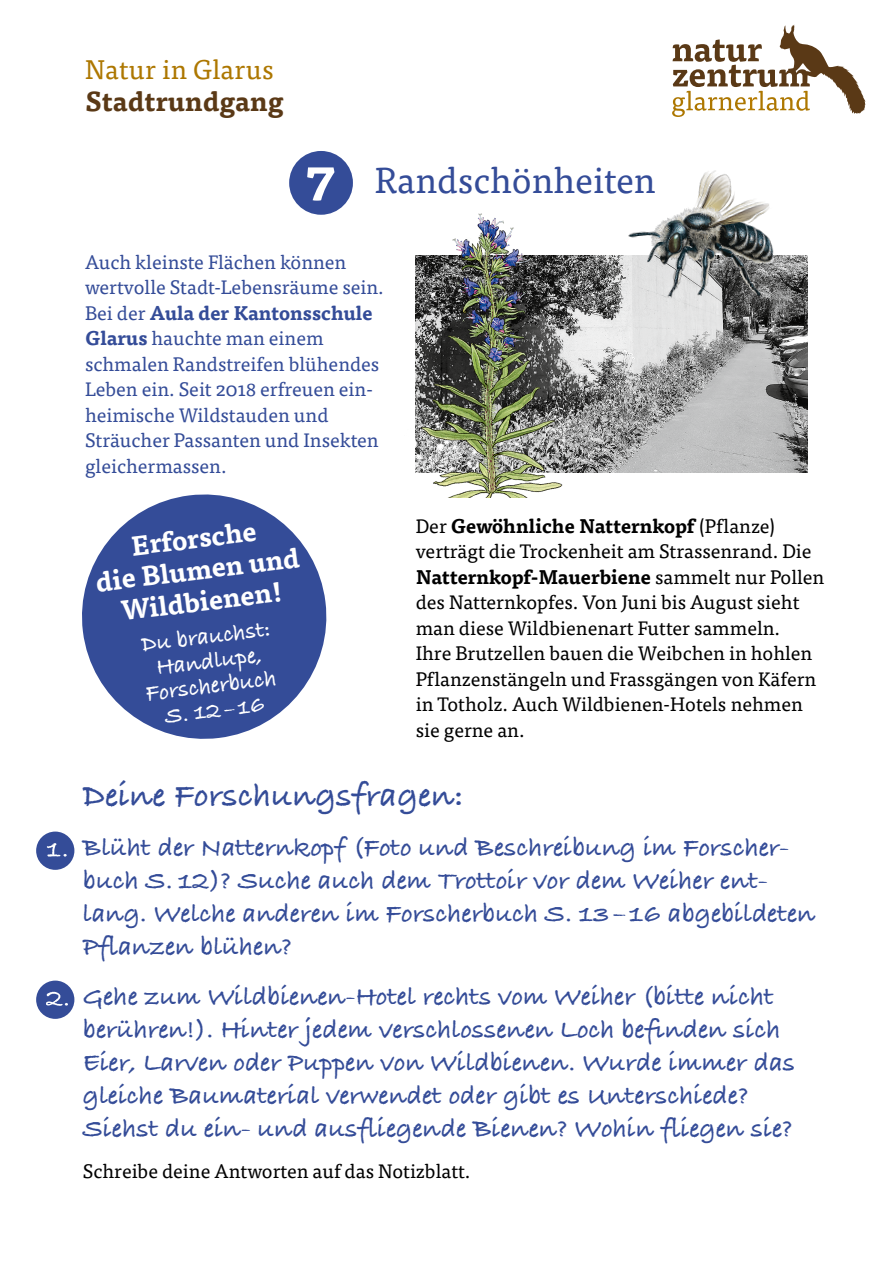
<style>
.page{position:relative;width:893px;height:1263px;background:#fff}
.page>*{position:absolute;margin:0;border:0;box-sizing:border-box;transform-origin:0 0}
.t1{font:36px "Tisa OT";color:#344c98}
.t2{font:700 34.5px "Bradley Hand ITCTT";color:#344c98}
.t3{font:700 27px/33px "Bradley Hand ITCTT";color:#344c98}
.t4{font:700 27px/31.5px "Tisa OT";color:#fff;text-align:center}
.t5{font:27px "Tisa OT";letter-spacing:.01em;color:#ad7700}
.t6{font:700 27px "Tisa OT";letter-spacing:.01em;color:#5a3916}
.t7{font:700 24px/24.6px "Bradley Hand ITCTT";color:#fff;text-align:center}
.t8{font:19.5px/25.5px "Tisa OT";color:#000}
.t9{font:19.5px/25.5px "Tisa OT";color:#344c98}
.s1{font-weight:700;font-size:51.75px;color:#fff}
.s2{font-weight:700}
</style>
<div class="page">
<svg style="left:672px;top:24px;width:194px;height:93px"></svg>
<img style="left:605px;top:256px;width:203px;height:216px">
<div style="left:289px;top:151px;width:64px;height:64px;background:#344c98;border-radius:50%"></div>
<div style="left:36px;top:831px;width:38px;height:39px;background:#344c98;border-radius:50%"></div>
<svg style="left:47px;top:843px;width:20px;height:14px"></svg>
<div style="left:36px;top:980px;width:38px;height:39px;background:#344c98;border-radius:50%"></div>
<svg style="left:46px;top:992px;width:22px;height:14px"></svg>
<img style="left:605px;top:170px;width:202px;height:145px">
<img style="left:415px;top:213px;width:190px;height:285px">
<svg style="left:82px;top:494px;width:245px;height:245px;fill:#344c98"></svg>
<p class="t5" style="left:85px;top:54px;width:190px">Natur in Glarus</p>
<p class="t6" style="left:85px;top:84px;width:200px">Stadtrundgang</p>
<h1 class="t1" style="left:306px;top:159px;width:352px"><span class="s1">7</span> Randschönheiten</h1>
<p class="t9" style="left:85px;top:249px;width:300px">Auch kleinste Flächen können wertvolle Stadt-Lebensräume sein.<br>Bei der <span class="s2">Aula der Kantonsschule<br>Glarus</span> hauchte man einem schmalen Randstreifen blühendes<br>Leben ein. Seit 2018 erfreuen ein&shy;heimische Wildstauden und<br>Sträucher Passanten und Insekten gleichermassen.</p>
<p class="t8" style="left:416px;top:513px;width:410px">Der <span class="s2">Gewöhnliche Natternkopf</span> (Pflanze) verträgt die Trockenheit am Strassenrand. Die <span class="s2">Natternkopf-Mauerbiene</span> sammelt nur Pollen des Natternkopfes. Von Juni bis August sieht man diese Wildbienenart Futter sammeln.<br>Ihre Brutzellen bauen die Weibchen in hohlen Pflanzenstängeln und Frassgängen von Käfern in Totholz. Auch Wildbienen-Hotels nehmen sie gerne an.</p>
<p class="t2" style="left:83px;top:769px;width:382px">Deine Forschungsfragen:</p>
<p class="t3" style="left:83px;top:830px;width:734px">Blüht der Natternkopf (Foto und Beschreibung im Forscher&shy;buch S. 12)? Suche auch dem Trottoir vor dem Weiher ent&shy;lang. Welche anderen im Forscherbuch S. 13–16 abgebildeten Pflanzen blühen?</p>
<p class="t3" style="left:83px;top:979px;width:714px">Gehe zum Wildbienen-Hotel rechts vom Weiher (bitte nicht berühren!). Hinter jedem verschlossenen Loch befinden sich Eier, Larven oder Puppen von Wildbienen. Wurde immer das gleiche Baumaterial verwendet oder gibt es Unterschiede?<br>Siehst du ein- und ausfliegende Bienen? Wohin fliegen sie?</p>
<p class="t8" style="left:83px;top:1159px;width:389px">Schreibe deine Antworten auf das Notizblatt.</p>
<p class="t4" style="left:90px;top:536px;width:206px;rotate:-7deg">Erforsche<br>die Blumen und<br>Wildbienen!</p>
<p class="t7" style="left:138px;top:631px;width:133px;rotate:-7deg">Du brauchst:<br>Handlupe,<br>Forscherbuch<br>S. 12–16</p>
</div>
